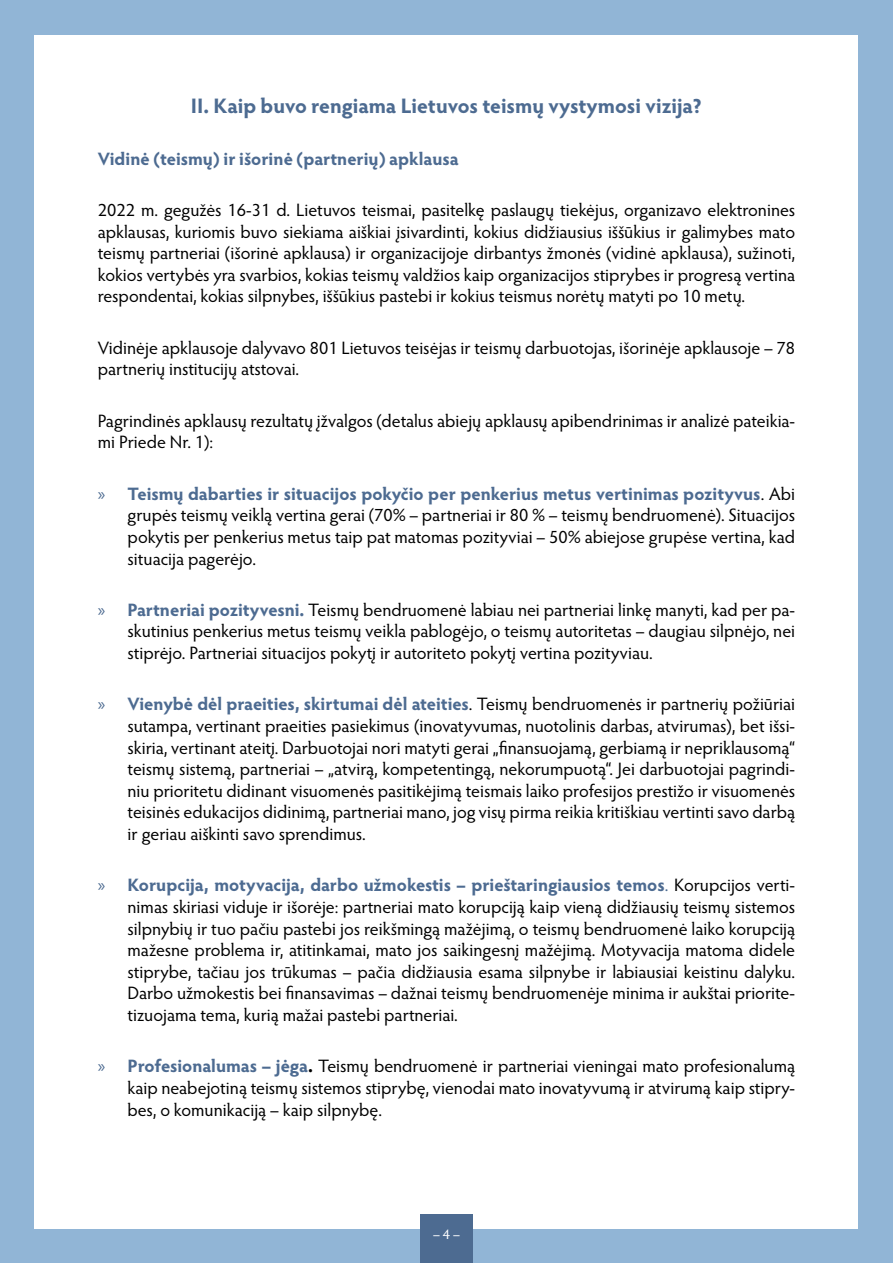
<style>
.page{position:relative;width:893px;height:1263px;background:#91b5d6}
.page>*{position:absolute;margin:0;border:0;box-sizing:border-box;transform-origin:0 0}
.Turiniui{font:700 21px "Hypatia Sans Pro";color:#4d6b91}
.Body{font:18px/21.6px "Hypatia Sans Pro";color:#000;text-align:justify}
.Body_A{font:18px/21.6px "Hypatia Sans Pro";color:#000}
.Body_A-2{font:700 18px "Hypatia Sans Pro";color:#4d6b91}
.t1{font:13.95px "Hypatia Sans Pro";color:#fff}
.s1{font-family:"Myriad Pro";color:#4d6b91}
.s2{font-weight:700;color:#4d6b91}
.s3{color:#4d6b91}
.s4{font-weight:700}
</style>
<div class="page">
<div style="left:35px;top:35px;width:823px;height:1193px;background:#fff"></div>
<div style="left:420px;top:1214px;width:53px;height:49px;background:#4d6b91"></div>
<p class="Turiniui" style="left:191px;top:91px;width:513px">II. Kaip buvo rengiama Lietuvos teismų vystymosi vizija?</p>
<p class="Body_A-2" style="left:98px;top:146px;width:362px">Vidinė (teismų) ir išorinė (partnerių) apklausa</p>
<p class="Body" style="left:98px;top:198px;width:699px">2022 m. gegužės 16-31 d. Lietuvos teismai, pasitelkę paslaugų tiekėjus, organizavo elektronines apklausas, kuriomis buvo siekiama aiškiai įsivardinti, kokius didžiausius iššūkius ir galimybes mato teismų partneriai (išorinė apklausa) ir organizacijoje dirbantys žmonės (vidinė apklausa), sužinoti, kokios vertybės yra svarbios, kokias teismų valdžios kaip organizacijos stiprybes ir progresą vertina respondentai, kokias silpnybes, iššūkius pastebi ir kokius teismus norėtų matyti po 10 metų.</p>
<p class="Body" style="left:98px;top:336px;width:699px">Vidinėje apklausoje dalyvavo 801 Lietuvos teisėjas ir teismų darbuotojas, išorinėje apklausoje – 78 partnerių institucijų atstovai.</p>
<p class="Body_A" style="left:98px;top:409px;width:699px">Pagrindinės apklausų rezultatų įžvalgos (detalus abiejų apklausų apibendrinimas ir analizė pateikia&shy;mi Priede Nr. 1):</p>
<p class="Body" style="left:128px;top:482px;width:669px;text-indent:-30px"><span class="s1">»</span> <span class="s2">Teismų dabarties ir situacijos pokyčio per penkerius metus vertinimas pozityvus</span>. Abi grupės teismų veiklą vertina gerai (70% – partneriai ir 80 % – teismų bendruomenė). Situacijos pokytis per penkerius metus taip pat matomas pozityviai – 50% abiejose grupėse vertina, kad situacija pagerėjo.</p>
<p class="Body" style="left:128px;top:598px;width:669px;text-indent:-30px"><span class="s1">»</span> <span class="s2">Partneriai pozityvesni.</span> Teismų bendruomenė labiau nei partneriai linkę manyti, kad per pa&shy;skutinius penkerius metus teismų veikla pablogėjo, o teismų autoritetas – daugiau silpnėjo, nei stiprėjo. Partneriai situacijos pokytį ir autoriteto pokytį vertina pozityviau.</p>
<p class="Body" style="left:128px;top:693px;width:669px;text-indent:-30px"><span class="s1">»</span> <span class="s2">Vienybė dėl praeities, skirtumai dėl ateities</span>. Teismų bendruomenės ir partnerių požiūriai sutampa, vertinant praeities pasiekimus (inovatyvumas, nuotolinis darbas, atvirumas), bet išsi&shy;skiria, vertinant ateitį. Darbuotojai nori matyti gerai „finansuojamą, gerbiamą ir nepriklausomą“ teismų sistemą, partneriai – „atvirą, kompetentingą, nekorumpuotą“. Jei darbuotojai pagrindi&shy;niu prioritetu didinant visuomenės pasitikėjimą teismais laiko profesijos prestižo ir visuomenės teisinės edukacijos didinimą, partneriai mano, jog visų pirma reikia kritiškiau vertinti savo darbą ir geriau aiškinti savo sprendimus.</p>
<p class="Body" style="left:128px;top:874px;width:669px;text-indent:-30px"><span class="s1">»</span> <span class="s2">Korupcija, motyvacija, darbo užmokestis – prieštaringiausios temos</span><span class="s3">.</span> Korupcijos verti&shy;nimas skiriasi viduje ir išorėje: partneriai mato korupciją kaip vieną didžiausių teismų sistemos silpnybių ir tuo pačiu pastebi jos reikšmingą mažėjimą, o teismų bendruomenė laiko korupciją mažesne problema ir, atitinkamai, mato jos saikingesnį mažėjimą. Motyvacija matoma didele stiprybe, tačiau jos trūkumas – pačia didžiausia esama silpnybe ir labiausiai keistinu dalyku.<br>Darbo užmokestis bei finansavimas – dažnai teismų bendruomenėje minima ir aukštai priorite&shy;tizuojama tema, kurią mažai pastebi partneriai.</p>
<p class="Body" style="left:128px;top:1055px;width:669px;text-indent:-30px"><span class="s1">»</span> <span class="s2">Profesionalumas – jėga</span><span class="s4">.</span> Teismų bendruomenė ir partneriai vieningai mato profesionalumą kaip neabejotiną teismų sistemos stiprybę, vienodai mato inovatyvumą ir atvirumą kaip stipry&shy;bes, o komunikaciją – kaip silpnybę.</p>
<p class="t1" style="left:433px;top:1224px;width:28px">– 4 –</p>
</div>
